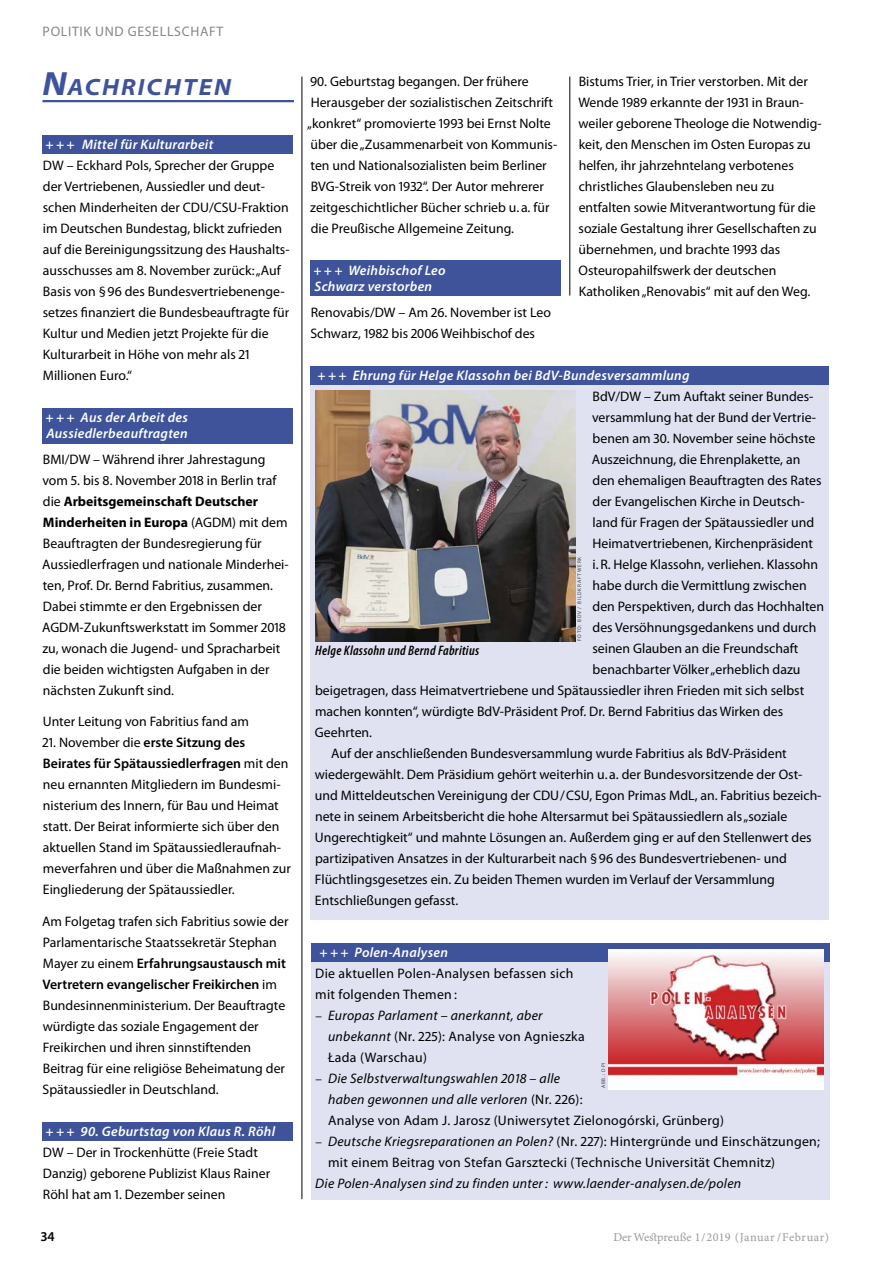
<style>
.page{position:relative;width:893px;height:1263px;background:#fff}
.page>*{position:absolute;margin:0;border:0;box-sizing:border-box;transform-origin:0 0}
.t1{font:italic 700 semi-expanded 23.7px "Myriad Pro";letter-spacing:.085em;color:#3e5399}
.t2{font:13.8px/21px "Myriad Pro";color:#000}
.t3{font:13.8px/21px "Myriad Pro";letter-spacing:.02em;color:#000}
.t4{font:italic 600 13.8px/16.5px "Myriad Pro";letter-spacing:.02em;color:#fff}
.t5{font:italic 13.8px "Myriad Pro";letter-spacing:.02em;color:#000}
.t6{font:italic 600 condensed 13.8px "Myriad Pro";letter-spacing:.02em;color:#000}
.t7{font:13.8px "Myriad Pro";letter-spacing:.05em;color:#868686}
.t8{font:600 13.5px "Myriad Pro";color:#000}
.t9{font:12px "Minion Pro Capt";letter-spacing:.025em;color:#9c9b9b}
.t10{font:5.25px "Myriad Pro";letter-spacing:.16em;color:#3f3e3e}
.s1{font-size:33.75px}
.s2{font-weight:700}
.s3{font-weight:600}
.s4{font-family:"Minion Pro"}
.s5{font-style:italic}
</style>
<div class="page">
<div style="left:43px;top:135px;width:250px;height:19px;background:#3e5399"></div>
<div style="left:43px;top:408px;width:250px;height:35px;background:#3e5399"></div>
<div style="left:43px;top:1122px;width:250px;height:19px;background:#3e5399"></div>
<hr style="left:43px;top:100px;width:251px;height:2px;background:#3e5399">
<div style="left:310px;top:369px;width:519px;height:551px;background:#e0e1f1"></div>
<div style="left:310px;top:366px;width:519px;height:19px;background:#3e5399"></div>
<div style="left:311px;top:947px;width:518px;height:252px;background:#e0e1f1"></div>
<div style="left:311px;top:943px;width:518px;height:19px;background:#3e5399"></div>
<img style="left:608px;top:950px;width:216px;height:140px">
<hr style="left:302px;top:77px;width:1px;height:1122px;background:#000">
<hr style="left:570px;top:77px;width:1px;height:218px;background:#000">
<div style="left:310px;top:261px;width:251px;height:35px;background:#3e5399"></div>
<img style="left:315px;top:390px;width:260px;height:251px">
<p class="t7" style="left:43px;top:23px;width:182px">POLITIK UND GESELLSCHAFT</p>
<h1 class="t1" style="left:43px;top:71px;width:190px"><span class="s1">N</span>ACHRICHTEN</h1>
<p class="t4" style="left:46px;top:135px;width:169px">+ + + Mittel für Kulturarbeit</p>
<p class="t2" style="left:43px;top:154px;width:248px">DW – Eckhard Pols, Sprecher der Gruppe der Vertriebenen, Aussiedler und deut&shy;schen Minderheiten der CDU/CSU-Fraktion im Deutschen Bundestag, blickt zufrieden auf die Bereinigungssitzung des Haushalts&shy;ausschusses am 8. November zurück: „Auf Basis von §96 des Bundesvertriebenenge&shy;setzes finanziert die Bundesbeauftragte für Kultur und Medien jetzt Projekte für die Kulturarbeit in Höhe von mehr als 21<br>Millionen Euro.“</p>
<p class="t4" style="left:46px;top:408px;width:144px">+ + + Aus der Arbeit des<br>Aussiedlerbeauftragten</p>
<p class="t2" style="left:42px;top:448px;width:248px">BMI/DW – Während ihrer Jahrestagung vom 5. bis 8. November 2018 in Berlin traf die <span class="s2">Arbeitsgemeinschaft Deutscher Minderheiten in Europa</span> (AGDM) mit dem Beauftragten der Bundesregierung für Aussiedlerfragen und nationale Minderhei&shy;ten, Prof. Dr. Bernd Fabritius, zusammen.<br>Dabei stimmte er den Ergebnissen der AGDM-Zukunftswerkstatt im Sommer 2018 zu, wonach die Jugend- und Spracharbeit die beiden wichtigsten Aufgaben in der nächsten Zukunft sind.</p>
<p class="t2" style="left:43px;top:711px;width:208px">Unter Leitung von Fabritius fand am</p>
<p class="t2" style="left:43px;top:732px;width:250px">21. November die <span class="s3">erste Sitzung des Beirates für Spätaussiedlerfragen</span> mit den neu ernannten Mitgliedern im Bundesmi&shy;nisterium des Innern, für Bau und Heimat statt. Der Beirat informierte sich über den aktuellen Stand im Spätaussiedleraufnah&shy;meverfahren und über die Maßnahmen zur Eingliederung der Spätaussiedler.</p>
<p class="t2" style="left:42px;top:910px;width:248px">Am Folgetag trafen sich Fabritius sowie der Parlamentarische Staatssekretär Stephan Mayer zu einem <span class="s3">Erfahrungsaustausch mit Vertretern evangelischer Freikirchen</span> im Bundesinnenministerium. Der Beauftragte würdigte das soziale Engagement der Freikirchen und ihren sinnstiftenden Beitrag für eine religiöse Beheimatung der Spätaussiedler in Deutschland.</p>
<p class="t4" style="left:46px;top:1122px;width:231px">+ + + 90. Geburtstag von Klaus R. Röhl</p>
<p class="t2" style="left:43px;top:1141px;width:229px">DW – Der in Trockenhütte (Freie Stadt<br>Danzig) geborene Publizist Klaus Rainer<br>Röhl hat am 1. Dezember seinen</p>
<p class="t2" style="left:307px;top:70px;width:252px">90. Geburtstag begangen. Der frühere Herausgeber der sozialistischen Zeitschrift „konkret“ promovierte 1993 bei Ernst Nolte über die „Zusammenarbeit von Kommunis&shy;ten und Nationalsozialisten beim Berliner BVG-Streik von 1932“. Der Autor mehrerer zeitgeschichtlicher Bücher schrieb u. a. für die Preußische Allgemeine Zeitung.</p>
<p class="t4" style="left:313px;top:261px;width:134px">+ + + Weihbischof Leo<br>Schwarz verstorben</p>
<p class="t2" style="left:310px;top:301px;width:242px">Renovabis/DW – Am 26. November ist Leo<br>Schwarz, 1982 bis 2006 Weihbischof des</p>
<p class="t2" style="left:578px;top:70px;width:245px">Bistums Trier, in Trier verstorben. Mit der Wende 1989 erkannte der 1931 in Braun&shy;weiler geborene Theologe die Notwendig&shy;keit, den Menschen im Osten Europas zu helfen, ihr jahrzehntelang verbotenes christliches Glaubensleben neu zu entfalten sowie Mitverantwortung für die soziale Gestaltung ihrer Gesellschaften zu übernehmen, und brachte 1993 das Osteuropahilfswerk der deutschen Katholiken „Renovabis“ mit auf den Weg.</p>
<p class="t4" style="left:318px;top:366px;width:374px">+ + + Ehrung für Helge Klassohn bei BdV-Bundesversammlung</p>
<p class="t2" style="left:592px;top:385px;width:222px">BdV/DW – Zum Auftakt seiner Bundes-</p>
<p class="t2" style="left:592px;top:406px;width:226px">versammlung hat der Bund der Vertrie-</p>
<p class="t2" style="left:593px;top:427px;width:224px">benen am 30. November seine höchste</p>
<p class="t2" style="left:592px;top:448px;width:210px">Auszeichnung, die Ehrenplakette, an</p>
<p class="t2" style="left:593px;top:469px;width:231px">den ehemaligen Beauftragten des Rates</p>
<p class="t2" style="left:593px;top:490px;width:214px">der Evangelischen Kirche in Deutsch-</p>
<p class="t2" style="left:592px;top:511px;width:223px">land für Fragen der Spätaussiedler und</p>
<p class="t2" style="left:592px;top:532px;width:222px">Heimatvertriebenen, Kirchenpräsident</p>
<p class="t2" style="left:592px;top:553px;width:227px">i.R. Helge Klassohn, verliehen. Klassohn</p>
<p class="t2" style="left:592px;top:574px;width:216px">habe durch die Vermittlung zwischen</p>
<p class="t2" style="left:593px;top:595px;width:233px">den Perspektiven, durch das Hochhalten</p>
<p class="t2" style="left:593px;top:616px;width:225px">des Versöhnungsgedankens und durch</p>
<p class="t2" style="left:592px;top:637px;width:208px">seinen Glauben an die Freundschaft</p>
<p class="t2" style="left:593px;top:658px;width:209px">benachbarter Völker „erheblich dazu</p>
<p class="t2" style="left:315px;top:679px;width:491px">beigetragen, dass Heimatvertriebene und Spätaussiedler ihren Frieden mit sich selbst</p>
<p class="t2" style="left:315px;top:700px;width:470px">machen konnten“, würdigte BdV-Präsident Prof. Dr. Bernd Fabritius das Wirken des</p>
<p class="t2" style="left:315px;top:721px;width:59px">Geehrten.</p>
<p class="t2" style="left:331px;top:742px;width:457px">Auf der anschließenden Bundesversammlung wurde Fabritius als BdV-Präsident</p>
<p class="t2" style="left:315px;top:763px;width:489px">wiedergewählt. Dem Präsidium gehört weiterhin u. a. der Bundesvorsitzende der Ost-</p>
<p class="t2" style="left:315px;top:784px;width:508px">und Mitteldeutschen Vereinigung der CDU/CSU, Egon Primas MdL, an. Fabritius bezeich-</p>
<p class="t2" style="left:315px;top:805px;width:474px">nete in seinem Arbeitsbericht die hohe Altersarmut bei Spätaussiedlern als „soziale</p>
<p class="t2" style="left:315px;top:826px;width:498px">Ungerechtigkeit“ und mahnte Lösungen an. Außerdem ging er auf den Stellenwert des</p>
<p class="t2" style="left:315px;top:847px;width:473px">partizipativen Ansatzes in der Kulturarbeit nach §96 des Bundesvertriebenen- und</p>
<p class="t2" style="left:315px;top:868px;width:461px">Flüchtlingsgesetzes ein. Zu beiden Themen wurden im Verlauf der Versammlung</p>
<p class="t2" style="left:315px;top:889px;width:145px">Entschließungen gefasst.</p>
<p class="t4" style="left:320px;top:944px;width:130px">+ + + Polen-Analysen</p>
<p class="t3" style="left:315px;top:963px;width:260px">Die aktuellen Polen-Analysen befassen sich mit folgenden Themen :</p>
<p class="t3" style="left:328px;top:1005px;width:258px;text-indent:-13px"><span class="s4">–</span> <span class="s5">Europas Parlament – anerkannt, aber unbekannt</span> (Nr. 225): Analyse von Agnieszka<br>Łada (Warschau)</p>
<p class="t3" style="left:328px;top:1068px;width:397px;text-indent:-13px"><span class="s4">–</span> <span class="s5">Die Selbstverwaltungswahlen 2018 – alle<br>haben gewonnen und alle verloren</span> (Nr. 226):<br>Analyse von Adam J. Jarosz (Uniwersytet Zielonogórski, Grünberg)</p>
<p class="t3" style="left:328px;top:1131px;width:493px;text-indent:-13px"><span class="s4">–</span> <span class="s5">Deutsche Kriegsreparationen an Polen?</span> (Nr. 227): Hintergründe und Einschätzungen; mit einem Beitrag von Stefan Garsztecki (Technische Universität Chemnitz)</p>
<p class="t5" style="left:315px;top:1175px;width:427px">Die Polen-Analysen sind zu finden unter : www.laender-analysen.de/polen</p>
<p class="t10" style="left:576px;top:641px;width:86px;rotate:-90deg">FOTO: BDV / BILDKRAFTWERK</p>
<p class="t6" style="left:315px;top:642px;width:165px">Helge Klassohn und Bernd Fabritius</p>
<p class="t10" style="left:600px;top:1088px;width:28px;rotate:-90deg">ABB.: DPI</p>
<p class="t8" style="left:40px;top:1227px;width:16px">34</p>
<p class="t9" style="left:613px;top:1228px;width:217px">Der Westpreuße 1/2019 (Januar /Februar)</p>
</div>
